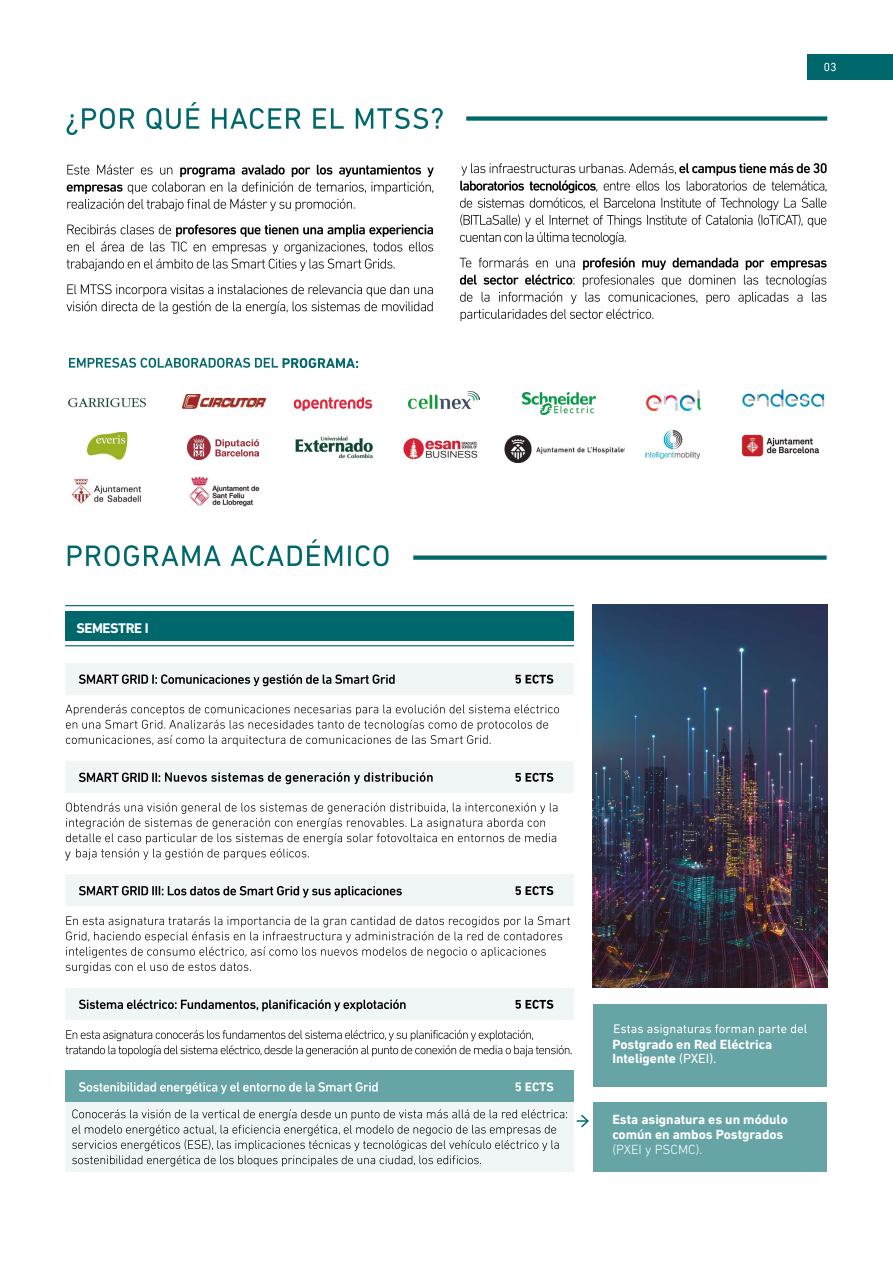
<style>
.page{position:relative;width:893px;height:1263px;background:#fff}
.page>*{position:absolute;margin:0;border:0;box-sizing:border-box;transform-origin:0 0}
.t1{font:700 14.25px "DIN Next LT Pro";letter-spacing:-.03em;color:#fff}
.t2{font:700 13.5px/14.7px "DIN Next LT Pro";letter-spacing:-.005em;color:#fff}
.t3{font:300 13.5px "DIN Next LT Pro";letter-spacing:-.005em;color:#fff}
.t4{font:300 13.5px "DIN Next LT Pro";color:#000}
.s1{font-weight:400}
</style>
<div class="page">
<div style="left:593px;top:1004px;width:233px;height:83px;background:#66a4a6"></div>
<svg style="left:66px;top:284px;width:367px;height:30px"></svg>
<svg style="left:67px;top:224px;width:366px;height:47px"></svg>
<svg style="left:67px;top:164px;width:367px;height:47px"></svg>
<svg style="left:460px;top:257px;width:367px;height:64px"></svg>
<svg style="left:67px;top:102px;width:376px;height:33px"></svg>
<div style="left:466px;top:116px;width:361px;height:5px;background:#00686c"></div>
<img style="left:68px;top:397px;width:78px;height:11px">
<img style="left:408px;top:392px;width:71px;height:17px">
<img style="left:181px;top:394px;width:86px;height:14px">
<img style="left:293px;top:397px;width:80px;height:14px">
<img style="left:523px;top:393px;width:72px;height:21px">
<img style="left:742px;top:389px;width:82px;height:19px">
<img style="left:646px;top:390px;width:55px;height:20px">
<img style="left:86px;top:432px;width:43px;height:27px">
<img style="left:187px;top:436px;width:72px;height:23px">
<img style="left:504px;top:435px;width:120px;height:27px">
<img style="left:741px;top:433px;width:79px;height:24px">
<img style="left:189px;top:476px;width:70px;height:31px">
<img style="left:403px;top:438px;width:75px;height:22px">
<img style="left:71px;top:478px;width:71px;height:26px">
<img style="left:295px;top:436px;width:78px;height:23px">
<svg style="left:68px;top:539px;width:321px;height:27px"></svg>
<div style="left:65px;top:611px;width:509px;height:30px;background:#00686c"></div>
<hr style="left:65px;top:605px;width:509px;height:1px;background:#00686c">
<hr style="left:65px;top:645px;width:509px;height:1px;background:#00686c">
<svg style="left:66px;top:704px;width:493px;height:42px"></svg>
<svg style="left:66px;top:802px;width:491px;height:58px"></svg>
<svg style="left:66px;top:916px;width:504px;height:57px"></svg>
<svg style="left:66px;top:1030px;width:506px;height:26px"></svg>
<div style="left:65px;top:663px;width:509px;height:32px;background:#f0f6f6"></div>
<div style="left:65px;top:761px;width:509px;height:32px;background:#f0f6f6"></div>
<div style="left:65px;top:874px;width:509px;height:32px;background:#f0f6f6"></div>
<div style="left:65px;top:988px;width:509px;height:32px;background:#f0f6f6"></div>
<svg style="left:65px;top:1102px;width:509px;height:69px;fill:#f0f6f6"></svg>
<div style="left:65px;top:1070px;width:509px;height:32px;background:#66a4a6"></div>
<svg style="left:79px;top:674px;width:316px;height:12px"></svg>
<svg style="left:79px;top:886px;width:323px;height:12px"></svg>
<svg style="left:79px;top:999px;width:327px;height:12px"></svg>
<svg style="left:79px;top:1082px;width:299px;height:12px"></svg>
<svg style="left:515px;top:675px;width:38px;height:9px"></svg>
<svg style="left:515px;top:773px;width:38px;height:9px"></svg>
<svg style="left:515px;top:886px;width:38px;height:9px"></svg>
<svg style="left:515px;top:1000px;width:38px;height:9px"></svg>
<svg style="left:515px;top:1082px;width:38px;height:9px"></svg>
<div style="left:413px;top:555px;width:414px;height:5px;background:#00686c"></div>
<div style="left:593px;top:1102px;width:234px;height:69px;background:#66a4a6"></div>
<svg style="left:614px;top:1024px;width:193px;height:11px"></svg>
<svg style="left:577px;top:1114px;width:12px;height:14px"></svg>
<img style="left:645px;top:430px;width:54px;height:29px">
<div style="left:807px;top:54px;width:86px;height:25px;background:#00686c"></div>
<svg style="left:824px;top:63px;width:12px;height:8px"></svg>
<svg style="left:69px;top:358px;width:289px;height:10px"></svg>
<svg style="left:79px;top:772px;width:354px;height:12px"></svg>
<svg style="left:460px;top:163px;width:367px;height:81px"></svg>
<img style="left:593px;top:605px;width:234px;height:383px">
<p class="t1" style="left:77px;top:619px;width:74px">SEMESTRE I</p>
<p class="t4" style="left:65px;top:845px;width:8px">y</p>
<p class="t2" style="left:612px;top:1037px;width:161px">Postgrado en Red Eléctrica<br>Inteligente <span class="s1">(PXEI).</span></p>
<p class="t2" style="left:612px;top:1112px;width:177px">Esta asignatura es un módulo común en ambos Postgrados</p>
<p class="t3" style="left:612px;top:1141px;width:92px">(PXEI y PSCMC).</p>
</div>
